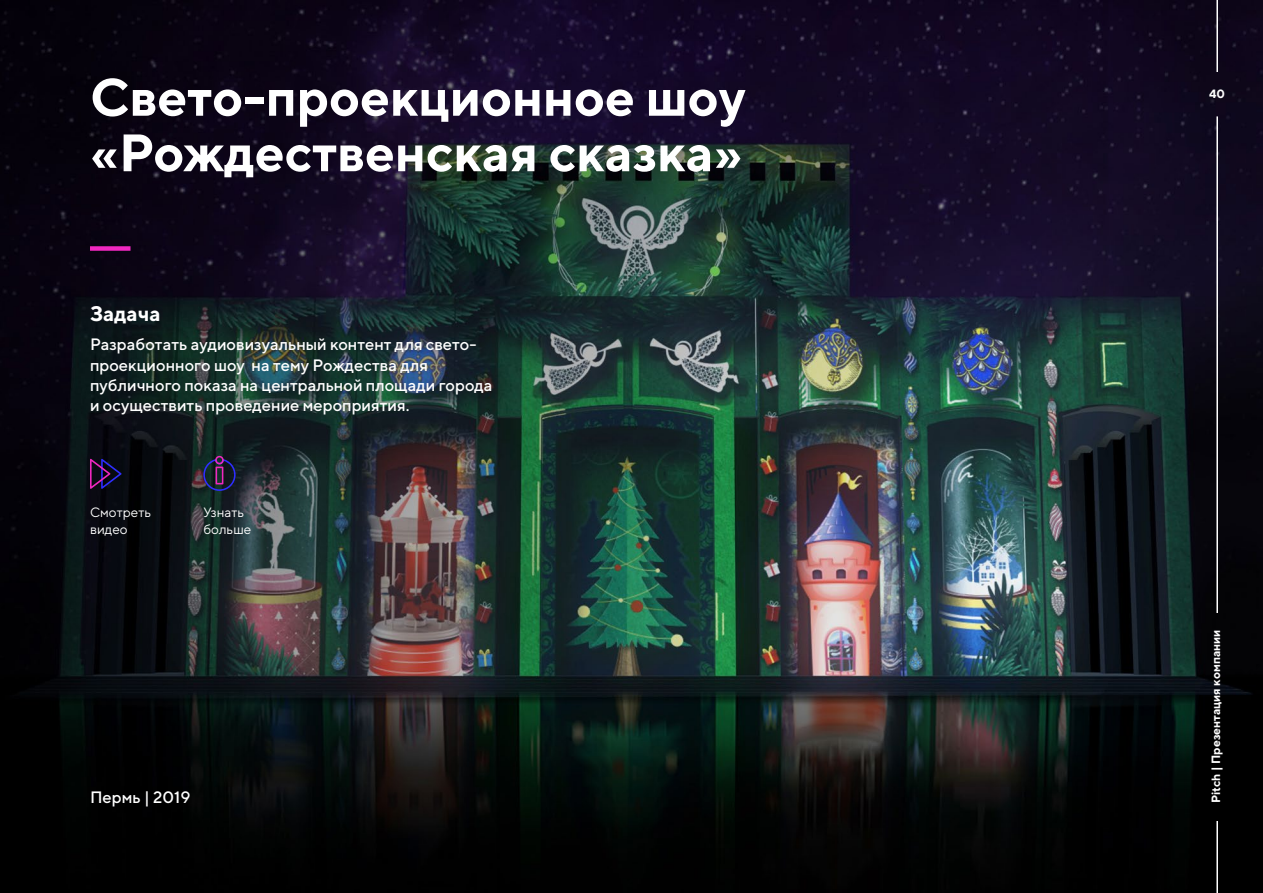
<style>
.page{position:relative;width:1263px;height:893px;background:#fff}
.page>*{position:absolute;margin:0;border:0;box-sizing:border-box;transform-origin:0 0}
.t1{font:700 52.5px/55.5px "TT Norms";color:#fff}
.t2{font:700 21px "TT Norms";color:#fff}
.t3{font:500 16.5px/20.2px "TT Norms";color:#fff}
.t4{font:13.5px/16.5px "TT Norms";color:#fff}
.t5{font:700 12px "TT Norms";color:#fff}
</style>
<div class="page">
<img style="left:0;top:0;width:1263px;height:893px">
<div style="left:90px;top:246px;width:40px;height:5px;background:#f128c1"></div>
<hr style="left:1216px;top:821px;width:2px;height:72px;background:#fff">
<hr style="left:1216px;top:116px;width:2px;height:497px;background:#fff">
<svg style="left:203px;top:456px;width:33px;height:35px"></svg>
<svg style="left:90px;top:459px;width:32px;height:30px"></svg>
<hr style="left:1216px;top:0;width:2px;height:72px;background:#fff">
<h1 class="t1" style="left:90px;top:68px;width:657px">Свето-проекционное шоу «Рождественская сказка»</h1>
<p class="t2" style="left:90px;top:300px;width:72px">Задача</p>
<p class="t3" style="left:90px;top:334px;width:404px">Разработать аудиовизуальный контент для свето&shy;проекционного шоу на тему Рождества для публичного показа на центральной площади города и осуществить проведение мероприятия.</p>
<p class="t4" style="left:90px;top:504px;width:63px">Смотреть видео</p>
<p class="t4" style="left:203px;top:504px;width:49px">Узнать больше</p>
<p class="t3" style="left:90px;top:787px;width:102px">Пермь | 2019</p>
<p class="t5" style="left:1209px;top:87px;width:17px">40</p>
<p class="t5" style="left:1208px;top:803px;width:175px;rotate:-90deg">Pitch | Презентация компании</p>
</div>
